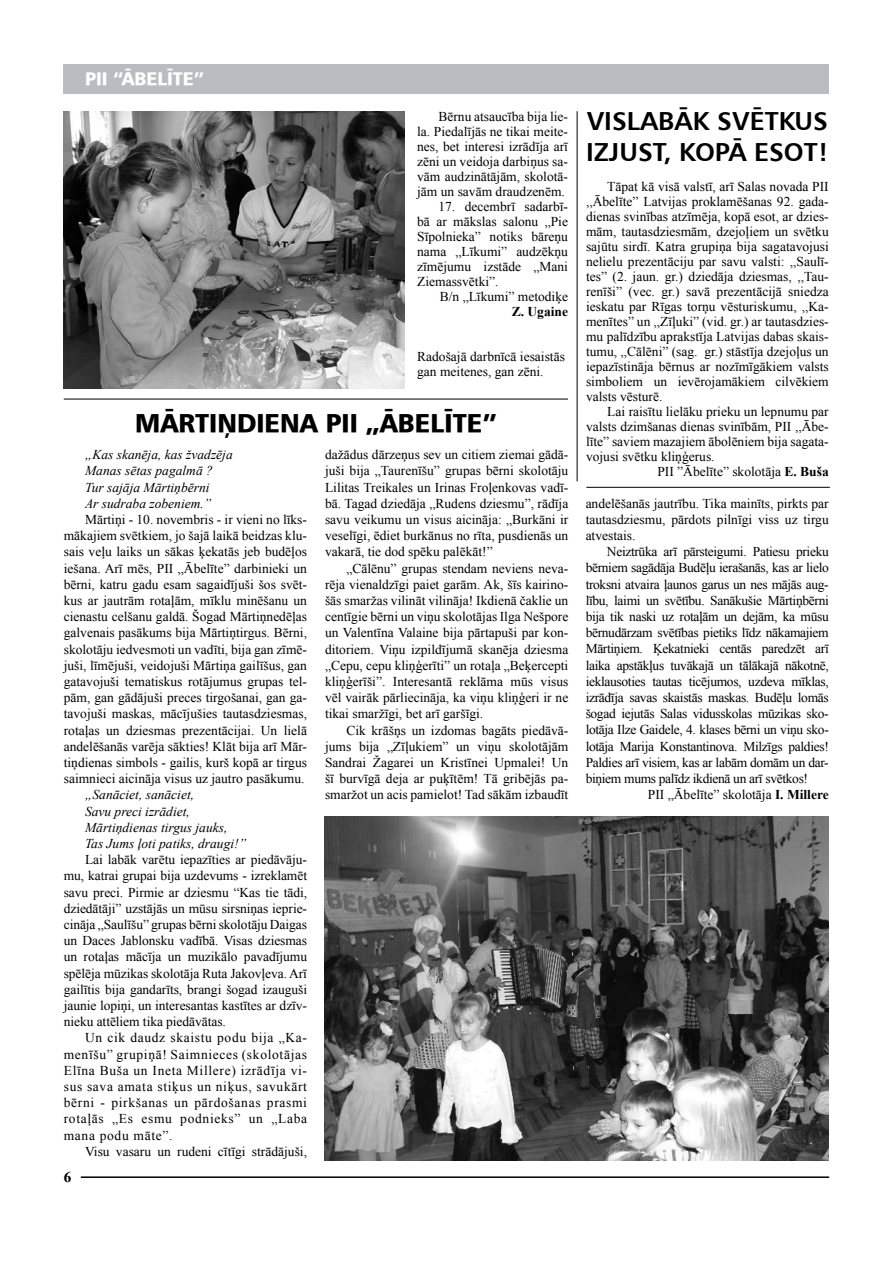
<style>
.page{position:relative;width:893px;height:1263px;background:#fff}
.page>*{position:absolute;margin:0;border:0;box-sizing:border-box;transform-origin:0 0}
.t1{font:25.5px/30.6px "Humanist 777 TL Bold B";color:#000;scale:1.04 1}
.t2{font:25.5px "Humanist 777 TL Black B";color:#000}
.t3{font:18px "Humanist 777 TL Black B";color:#fff}
.t4{font:700 15px "Dutch 801 TL";color:#000}
.t5{font:13.5px/16.2px "Times New Roman";color:#000;text-align:justify}
.t6{font:13.5px "Times New Roman";letter-spacing:-.025em;color:#000}
.t7{font:italic 13.5px/16.2px "Times New Roman";color:#000}
.t8{font:700 13.5px "Times New Roman";color:#000}
.s1{font-weight:700}
</style>
<div class="page">
<hr style="left:81px;top:1176px;width:748px;height:2px;background:#000">
<div style="left:64px;top:64px;width:765px;height:30px;background:#b9bcc1"></div>
<hr style="left:64px;top:399px;width:504px;height:1px;background:#000">
<hr style="left:577px;top:111px;width:1px;height:370px;background:#000">
<img style="left:64px;top:111px;width:340px;height:277px">
<img style="left:325px;top:816px;width:504px;height:344px">
<hr style="left:586px;top:487px;width:244px;height:1px;background:#000">
<h2 class="t3" style="left:85px;top:67px;width:120px">PII “ĀBELĪTE”</h2>
<p class="t5" style="left:417px;top:108px;width:152px;line-height:15px;text-indent:21px">Bērnu atsaucība bija lie&shy;la. Piedalījās ne tikai meite&shy;nes, bet interesi izrādīja arī zēni un veidoja darbiņus sa&shy;vām audzinātājām, skolotā&shy;jām un savām draudzenēm.</p>
<p class="t5" style="left:417px;top:198px;width:152px;line-height:15px;text-indent:21px">17. decembrī sadarbī&shy;bā ar mākslas salonu „Pie Sīpolnieka” notiks bāreņu nama „Līkumi” audzēkņu zīmējumu izstāde „Mani Ziemassvētki”.</p>
<p class="t5" style="left:440px;top:288px;width:130px">B/n „Līkumi” metodiķe</p>
<p class="t8" style="left:512px;top:302px;width:58px">Z. Ugaine</p>
<p class="t5" style="left:417px;top:348px;width:149px;line-height:15px">Radošajā darbnīcā iesaistās gan meitenes, gan zēni.</p>
<h1 class="t2" style="left:135px;top:407px;width:43px">MĀRT</h1>
<h1 class="t2" style="left:209px;top:407px;width:289px">IŅDIENA PII „ĀBELĪTE”</h1>
<p class="t7" style="left:85px;top:446px;width:149px">„Kas skanēja, kas žvadzēja<br>Manas sētas pagalmā ?<br>Tur sajāja Mārtiņbērni<br>Ar sudraba zobeniem.”</p>
<p class="t5" style="left:64px;top:511px;width:245px;text-indent:21px">Mārtiņi - 10. novembris - ir vieni no līks&shy;mākajiem svētkiem, jo šajā laikā beidzas klu&shy;sais veļu laiks un sākas ķekatās jeb budēļos iešana. Arī mēs, PII „Ābelīte” darbinieki un bērni, katru gadu esam sagaidījuši šos svēt&shy;kus ar jautrām rotaļām, mīklu minēšanu un cienastu celšanu galdā. Šogad Mārtiņnedēļas galvenais pasākums bija Mārtiņtirgus. Bērni, skolotāju iedvesmoti un vadīti, bija gan zīmē&shy;juši, līmējuši, veidojuši Mārtiņa gailīšus, gan gatavojuši tematiskus rotājumus grupas tel&shy;pām, gan gādājuši preces tirgošanai, gan ga&shy;tavojuši maskas, mācījušies tautasdziesmas, rotaļas un dziesmas prezentācijai. Un lielā andelēšanās varēja sākties! Klāt bija arī Mār&shy;tiņdienas simbols - gailis, kurš kopā ar tirgus saimnieci aicināja visus uz jautro pasākumu.</p>
<p class="t7" style="left:85px;top:786px;width:163px">„Sanāciet, sanāciet,<br>Savu preci izrādiet,<br>Mārtiņdienas tirgus jauks,<br>Tas Jums ļoti patiks, draugi!”</p>
<p class="t5" style="left:64px;top:851px;width:245px;text-indent:21px">Lai labāk varētu iepazīties ar piedāvāju&shy;mu, katrai grupai bija uzdevums - izreklamēt savu preci. Pirmie ar dziesmu “Kas tie tādi, dziedātāji” uzstājās un mūsu sirsniņas ieprie&shy;cināja „Saulīšu” grupas bērni skolotāju Daigas un Daces Jablonsku vadībā. Visas dziesmas un rotaļas mācīja un muzikālo pavadījumu spēlēja mūzikas skolotāja Ruta Jakovļeva. Arī gailītis bija gandarīts, brangi šogad izauguši jaunie lopiņi, un interesantas kastītes ar dzīv&shy;nieku attēliem tika piedāvātas.</p>
<p class="t5" style="left:64px;top:1029px;width:245px;text-indent:21px">Un cik daudz skaistu podu bija „Ka&shy;menīšu” grupiņā! Saimnieces (skolotājas Elīna Buša un Ineta Millere) izrādīja vi&shy;sus sava amata stiķus un niķus, savukārt bērni - pirkšanas un pārdošanas prasmi rotaļās „Es esmu podnieks” un „Laba mana podu māte”.</p>
<p class="t5" style="left:85px;top:1143px;width:224px">Visu vasaru un rudeni cītīgi strādājuši,</p>
<p class="t4" style="left:64px;top:1167px;width:9px">6</p>
<p class="t5" style="left:325px;top:446px;width:245px">dažādus dārzeņus sev un citiem ziemai gādā&shy;juši bija „Taurenīšu” grupas bērni skolotāju Lilitas Treikales un Irinas Froļenkovas vadī&shy;bā. Tagad dziedāja „Rudens dziesmu”, rādīja savu veikumu un visus aicināja: „Burkāni ir veselīgi, ēdiet burkānus no rīta, pusdienās un vakarā, tie dod spēku palēkāt!”</p>
<p class="t5" style="left:325px;top:560px;width:245px;text-indent:21px">„Cālēnu” grupas stendam neviens neva&shy;rēja vienaldzīgi paiet garām. Ak, šīs kairino&shy;šās smaržas vilināt vilināja! Ikdienā čaklie un centīgie bērni un viņu skolotājas Ilga Nešpore un Valentīna Valaine bija pārtapuši par kon&shy;ditoriem. Viņu izpildījumā skanēja dziesma „Cepu, cepu kliņģerīti” un rotaļa „Beķercepti kliņģerīši”. Interesantā reklāma mūs visus vēl vairāk pārliecināja, ka viņu kliņģeri ir ne tikai smaržīgi, bet arī garšīgi.</p>
<p class="t5" style="left:325px;top:722px;width:245px;text-indent:21px">Cik krāšņs un izdomas bagāts piedāvā&shy;jums bija „Zīļukiem” un viņu skolotājām Sandrai Žagarei un Kristīnei Upmalei! Un šī burvīgā deja ar puķītēm! Tā gribējās pa&shy;smaržot un acis pamielot! Tad sākām izbaudīt</p>
<h1 class="t1" style="left:586px;top:105px;width:235px">VISLABĀK SVĒTKUS<br>IZJUST, KOPĀ ESOT!</h1>
<p class="t5" style="left:586px;top:179px;width:244px;line-height:15px;text-indent:21px">Tāpat kā visā valstī, arī Salas novada PII ,,Ābelīte” Latvijas proklamēšanas 92. gada&shy;dienas svinības atzīmēja, kopā esot, ar dzies&shy;mām, tautasdziesmām, dzejoļiem un svētku sajūtu sirdī. Katra grupiņa bija sagatavojusi nelielu prezentāciju par savu valsti: ,,Saulī&shy;tes” (2. jaun. gr.) dziedāja dziesmas, ,,Tau&shy;renīši” (vec. gr.) savā prezentācijā sniedza ieskatu par Rīgas torņu vēsturiskumu, ,,Ka&shy;menītes” un ,,Zīļuki” (vid. gr.) ar tautasdzies&shy;mu palīdzību aprakstīja Latvijas dabas skais&shy;tumu, ,,Cālēni” (sag. gr.) stāstīja dzejoļus un iepazīstināja bērnus ar nozīmīgākiem valsts simboliem un ievērojamākiem cilvēkiem valsts vēsturē.</p>
<p class="t5" style="left:607px;top:403px;width:223px">Lai raisītu lielāku prieku un lepnumu par</p>
<p class="t5" style="left:586px;top:418px;width:244px">valsts dzimšanas dienas svinībām, PII ,,Ābe-</p>
<p class="t5" style="left:586px;top:433px;width:244px">līte” saviem mazajiem ābolēniem bija sagata-</p>
<p class="t5" style="left:586px;top:448px;width:130px">vojusi svētku kliņģerus.</p>
<p class="t5" style="left:657px;top:463px;width:173px">PII ”Ābelīte” skolotāja <span class="s1">E. Buša</span></p>
<p class="t5" style="left:586px;top:495px;width:245px">andelēšanās jautrību. Tika mainīts, pirkts par tautasdziesmu, pārdots pilnīgi viss uz tirgu atvestais.</p>
<p class="t6" style="left:607px;top:542px;width:223px">Neiztrūka arī pārsteigumi. Patiesu prieku</p>
<p class="t6" style="left:586px;top:559px;width:245px">bērniem sagādāja Budēļu ierašanās, kas ar lielo</p>
<p class="t6" style="left:586px;top:575px;width:245px">troksni atvaira ļaunos garus un nes mājās aug-</p>
<p class="t6" style="left:586px;top:591px;width:245px">lību, laimi un svētību. Sanākušie Mārtiņbērni</p>
<p class="t6" style="left:586px;top:607px;width:245px">bija tik naski uz rotaļām un dejām, ka mūsu</p>
<p class="t6" style="left:586px;top:623px;width:245px">bērnudārzam svētības pietiks līdz nākamajiem</p>
<p class="t6" style="left:586px;top:640px;width:245px">Mārtiņiem. Ķekatnieki centās paredzēt arī</p>
<p class="t6" style="left:586px;top:656px;width:245px">laika apstākļus tuvākajā un tālākajā nākotnē,</p>
<p class="t6" style="left:586px;top:672px;width:245px">ieklausoties tautas ticējumos, uzdeva mīklas,</p>
<p class="t6" style="left:586px;top:688px;width:245px">izrādīja savas skaistās maskas. Budēļu lomās</p>
<p class="t6" style="left:586px;top:704px;width:245px">šogad iejutās Salas vidusskolas mūzikas sko-</p>
<p class="t6" style="left:586px;top:721px;width:245px">lotāja Ilze Gaidele, 4. klases bērni un viņu sko-</p>
<p class="t6" style="left:586px;top:737px;width:245px">lotāja Marija Konstantinova. Milzīgs paldies!</p>
<p class="t6" style="left:586px;top:753px;width:245px">Paldies arī visiem, kas ar labām domām un dar-</p>
<p class="t6" style="left:586px;top:769px;width:224px">biņiem mums palīdz ikdienā un arī svētkos!</p>
<p class="t5" style="left:648px;top:786px;width:182px">PII „Ābelīte” skolotāja <span class="s1">I. Millere</span></p>
</div>
